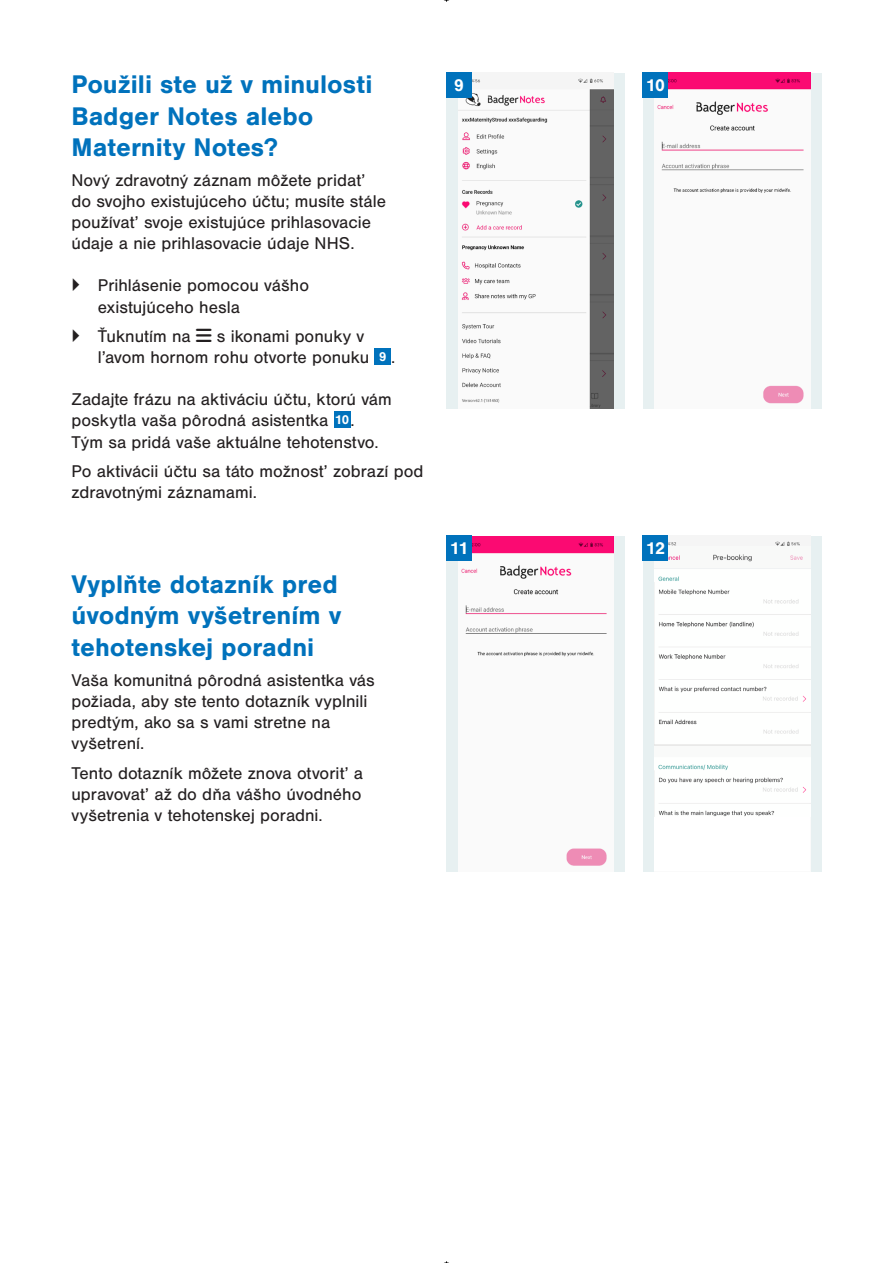
<style>
.page{position:relative;width:893px;height:1263px;background:#fff}
.page>*{position:absolute;margin:0;border:0;box-sizing:border-box;transform-origin:0 0}
.t1{font:700 26.4px/31.8px "Nimbus San";color:#0072bc}
.t2{font:17.7px/21.1px "Nimbus San";color:#231f20}
.t3{font:700 17.7px "Nimbus San";color:#fff}
.s1{font-weight:700;font-size:13.2px;color:#fff}
</style>
<div class="page">
<div style="left:643px;top:536px;width:179px;height:335px;background:#e7f0f1"></div>
<div style="left:446px;top:536px;width:179px;height:335px;background:#e7f0f1"></div>
<img style="left:458px;top:536px;width:156px;height:335px">
<div style="left:446px;top:536px;width:25px;height:25px;background:#0072bc"></div>
<div style="left:375px;top:349px;width:16px;height:16px;background:#0072bc"></div>
<div style="left:334px;top:411px;width:16px;height:16px;background:#0072bc"></div>
<div style="left:643px;top:73px;width:179px;height:336px;background:#e7f0f1"></div>
<img style="left:654px;top:73px;width:156px;height:336px">
<div style="left:446px;top:73px;width:179px;height:336px;background:#e7f0f1"></div>
<img style="left:458px;top:73px;width:156px;height:336px">
<div style="left:446px;top:73px;width:25px;height:25px;background:#0072bc"></div>
<div style="left:643px;top:73px;width:25px;height:25px;background:#0072bc"></div>
<img style="left:668px;top:536px;width:142px;height:10px">
<div style="left:654px;top:546px;width:156px;height:325px;background:#fff"></div>
<img style="left:654px;top:554px;width:156px;height:262px">
<div style="left:643px;top:536px;width:25px;height:25px;background:#0072bc"></div>
<p class="t1" style="left:71px;top:68px;width:303px">Použili ste už v minulosti<br>Badger Notes alebo<br>Maternity Notes?</p>
<p class="t2" style="left:71px;top:170px;width:316px">Nový zdravotný záznam môžete pridať do svojho existujúceho účtu; musíte stále používať svoje existujúce prihlasovacie údaje a nie prihlasovacie údaje NHS.</p>
<p class="t2" style="left:98px;top:275px;width:213px">Prihlásenie pomocou vášho existujúceho hesla</p>
<p class="t2" style="left:98px;top:326px;width:94px">Ťuknutím na</p>
<p class="t2" style="left:98px;top:326px;width:299px;text-indent:119px">s ikonami ponuky v ľavom hornom rohu otvorte ponuku <span class="s1">9</span> .</p>
<p class="t2" style="left:71px;top:389px;width:322px">Zadajte frázu na aktiváciu účtu, ktorú vám poskytla vaša pôrodná asistentka <sup>10</sup>.<br>Tým sa pridá vaše aktuálne tehotenstvo.</p>
<p class="t2" style="left:71px;top:461px;width:353px">Po aktivácii účtu sa táto možnosť zobrazí pod zdravotnými záznamami.</p>
<p class="t1" style="left:71px;top:568px;width:271px">Vyplňte dotazník pred úvodným vyšetrením v tehotenskej poradni</p>
<p class="t2" style="left:71px;top:669px;width:305px">Vaša komunitná pôrodná asistentka vás požiada, aby ste tento dotazník vyplnili predtým, ako sa s vami stretne na vyšetrení.</p>
<p class="t2" style="left:71px;top:762px;width:293px;text-align:justify">Tento dotazník môžete znova otvoriť a upravovať až do dňa vášho úvodného vyšetrenia v tehotenskej poradni.</p>
<p class="t3" style="left:454px;top:76px;width:11px">9</p>
<p class="t3" style="left:646px;top:76px;width:21px">10</p>
<p class="t3" style="left:450px;top:538px;width:20px">11</p>
<p class="t3" style="left:646px;top:538px;width:21px">12</p>
</div>
